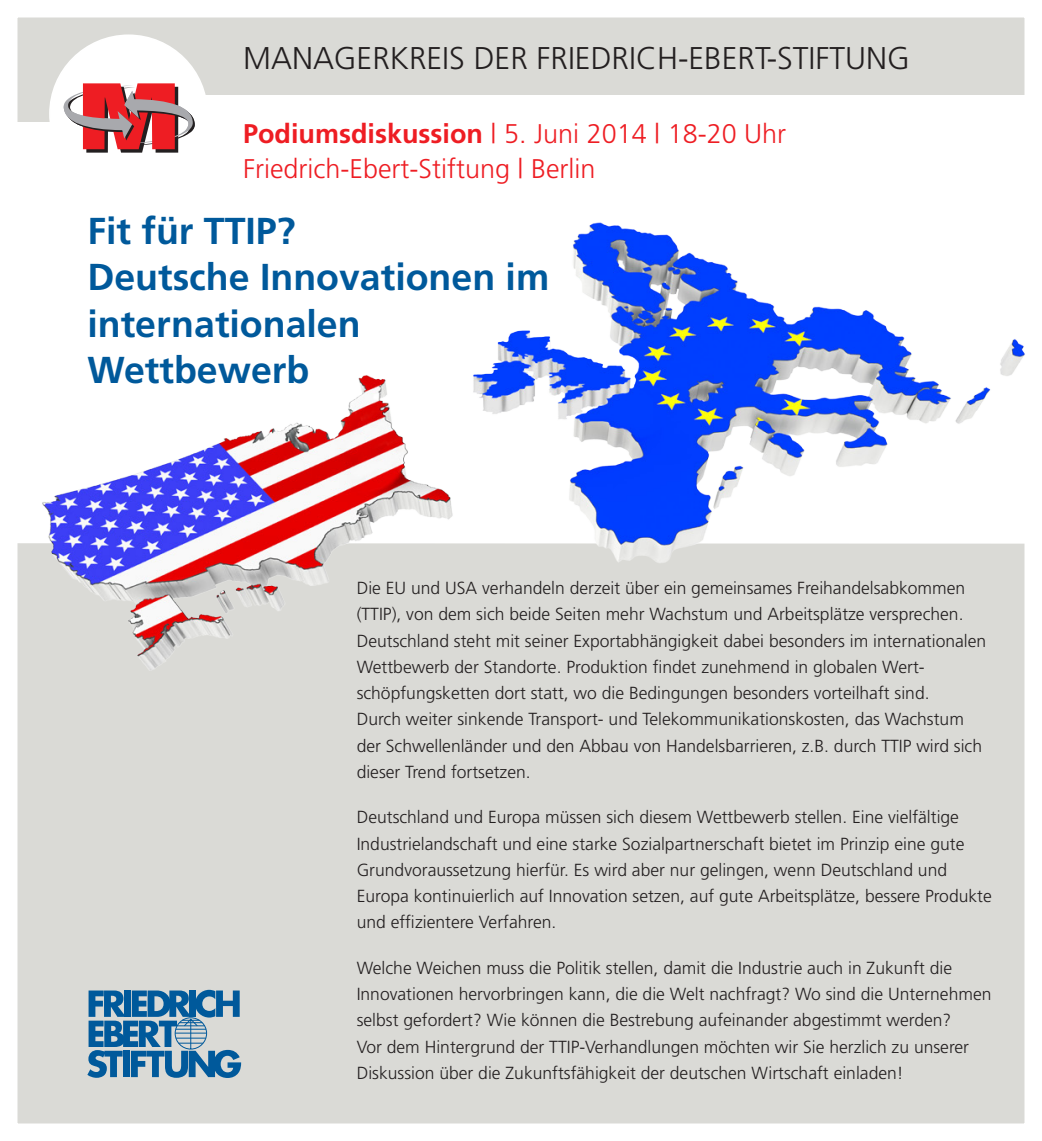
<style>
.page{position:relative;width:1042px;height:1141px;background:#fff}
.page>*{position:absolute;margin:0;border:0;box-sizing:border-box;transform-origin:0 0}
.t1{font:700 37.45px "Frutiger";color:#00599b}
.t2{font:300 31.5px "Frutiger";color:#231f20}
.t3{font:300 26.95px "Frutiger";color:#ee1d23}
.t4{font:300 17.5px/26.2px "Frutiger";color:#231f20}
.s1{font-weight:700}
</style>
<div class="page">
<div style="left:0;top:0;width:1042px;height:122px;background:#dadad6"></div>
<div style="left:0;top:543px;width:1042px;height:598px;background:#dadad6"></div>
<div style="left:0;top:0;width:1042px;height:1141px;border:18px solid #fff"></div>
<div style="left:50px;top:35px;width:157px;height:157px;background:#fff;border-radius:50%"></div>
<svg style="left:64px;top:83px;width:131px;height:70px"></svg>
<div style="left:202px;top:95px;width:832px;height:63px;background:#fff"></div>
<svg style="left:87px;top:990px;width:154px;height:88px"></svg>
<img style="left:15px;top:173px;width:1027px;height:549px">
<p class="t2" style="left:243px;top:40px;width:668px">MANAGERKREIS DER FRIEDRICH-EBERT-STIFTUNG</p>
<p class="t3" style="left:243px;top:118px;width:545px"><span class="s1">Podiumsdiskussion</span> | 5. Juni 2014 | 18-20 Uhr</p>
<p class="t3" style="left:243px;top:153px;width:354px">Friedrich-Ebert-Stiftung | Berlin</p>
<p class="t1" style="left:87px;top:209px;width:210px">Fit für TTIP?</p>
<p class="t1" style="left:87px;top:255px;width:463px">Deutsche Innovationen im</p>
<p class="t1" style="left:87px;top:302px;width:275px">internationalen</p>
<p class="t1" style="left:87px;top:348px;width:223px">Wettbewerb</p>
<p class="t4" style="left:357px;top:575px;width:631px">Die EU und USA verhandeln derzeit über ein gemeinsames Freihandelsabkommen (TTIP), von dem sich beide Seiten mehr Wachstum und Arbeitsplätze versprechen.<br>Deutschland steht mit seiner Exportabhängigkeit dabei besonders im internationalen Wettbewerb der Standorte. Produktion findet zunehmend in globalen Wert&shy;schöpfungsketten dort statt, wo die Bedingungen besonders vorteilhaft sind.<br>Durch weiter sinkende Transport- und Telekommunikationskosten, das Wachstum der Schwellenländer und den Abbau von Handelsbarrieren, z.B. durch TTIP wird sich dieser Trend fortsetzen.</p>
<p class="t4" style="left:357px;top:804px;width:636px">Deutschland und Europa müssen sich diesem Wettbewerb stellen. Eine vielfältige Industrielandschaft und eine starke Sozialpartnerschaft bietet im Prinzip eine gute Grundvoraussetzung hierfür. Es wird aber nur gelingen, wenn Deutschland und Europa kontinuierlich auf Innovation setzen, auf gute Arbeitsplätze, bessere Produkte und effizientere Verfahren.</p>
<p class="t4" style="left:357px;top:955px;width:636px">Welche Weichen muss die Politik stellen, damit die Industrie auch in Zukunft die<br>Innovationen hervorbringen kann, die die Welt nachfragt? Wo sind die Unternehmen selbst gefordert? Wie können die Bestrebung aufeinander abgestimmt werden?</p>
<p class="t4" style="left:357px;top:1033px;width:614px">Vor dem Hintergrund der TTIP-Verhandlungen möchten wir Sie herzlich zu unserer<br>Diskussion über die Zukunftsfähigkeit der deutschen Wirtschaft einladen!</p>
</div>
